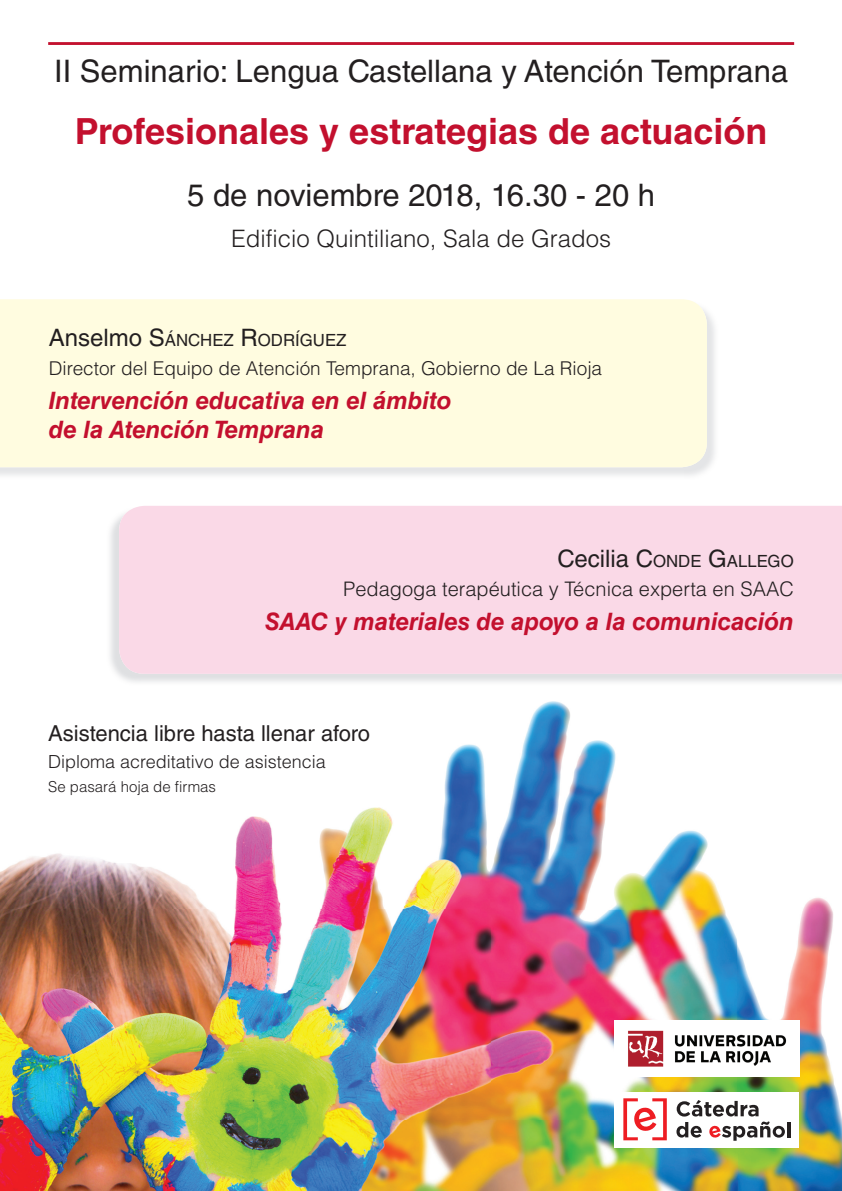
<style>
.page{position:relative;width:842px;height:1191px;background:#fff}
.page>*{position:absolute;margin:0;border:0;box-sizing:border-box;transform-origin:0 0}
.t1{font:700 36px "Helvetica LT Std";color:#c3102e}
.t2{font:31px "Helvetica LT Std";color:#231f20}
.t3{font:italic 700 24px/28.8px "Helvetica LT Std";color:#c3102e}
.t4{font:300 24px "Helvetica LT Std";color:#231f20}
.t5{font:22px "Helvetica LT Std";color:#231f20}
.t6{font:300 20px "Helvetica LT Std";color:#231f20}
.t7{font:300 19px "Helvetica LT Std";color:#231f20}
.t8{font:300 18px "Helvetica LT Std";color:#231f20}
.t9{font:16.8px "Helvetica LT Std";color:#231f20}
.t10{font:300 15px "Helvetica LT Std";color:#231f20}
.s1{font-size:24px}
</style>
<div class="page">
<hr style="left:48px;top:42px;width:746px;height:3px;background:#c3102e">
<img style="left:0;top:701px;width:842px;height:490px">
<div style="left:0;top:299px;width:707px;height:168px;background:#fffce0"></div>
<img style="left:614px;top:1020px;width:185px;height:56px">
<div style="left:614px;top:1091px;width:185px;height:56px;background:#fff"></div>
<svg style="left:676px;top:1100px;width:109px;height:40px"></svg>
<hr style="left:787px;top:1122px;width:3px;height:15px;background:#231f20">
<svg style="left:623px;top:1098px;width:44px;height:42px"></svg>
<div style="left:119px;top:506px;width:723px;height:168px;background:#fad9e7"></div>
<p class="t2" style="left:54px;top:53px;width:736px">II Seminario: Lengua Castellana y Atención Temprana</p>
<h1 class="t1" style="left:75px;top:109px;width:694px">Profesionales y estrategias de actuación</h1>
<p class="t2" style="left:187px;top:177px;width:470px">5 de noviembre 2018, 16.30 - 20 h</p>
<p class="t4" style="left:231px;top:223px;width:382px">Edificio Quintiliano, Sala de Grados</p>
<p class="t9" style="left:49px;top:330px;width:299px"><span class="s1">Anselmo</span> <span class="s1">S</span>ÁNCHEZ <span class="s1">R</span>ODRÍGUEZ</p>
<p class="t7" style="left:49px;top:356px;width:555px">Director del Equipo de Atención Temprana, Gobierno de La Rioja</p>
<p class="t3" style="left:49px;top:386px;width:404px">Intervención educativa en el ámbito de la Atención Temprana</p>
<p class="t9" style="left:557px;top:551px;width:238px"><span class="s1">Cecilia</span> <span class="s1">C</span>ONDE <span class="s1">G</span>ALLEGO</p>
<p class="t6" style="left:343px;top:576px;width:452px">Pedagoga terapéutica y Técnica experta en SAAC</p>
<p class="t3" style="left:265px;top:606px;width:530px">SAAC y materiales de apoyo a la comunicación</p>
<p class="t5" style="left:48px;top:720px;width:323px">Asistencia libre hasta llenar aforo</p>
<p class="t8" style="left:48px;top:751px;width:279px">Diploma acreditativo de asistencia</p>
<p class="t10" style="left:48px;top:777px;width:169px">Se pasará hoja de firmas</p>
</div>
